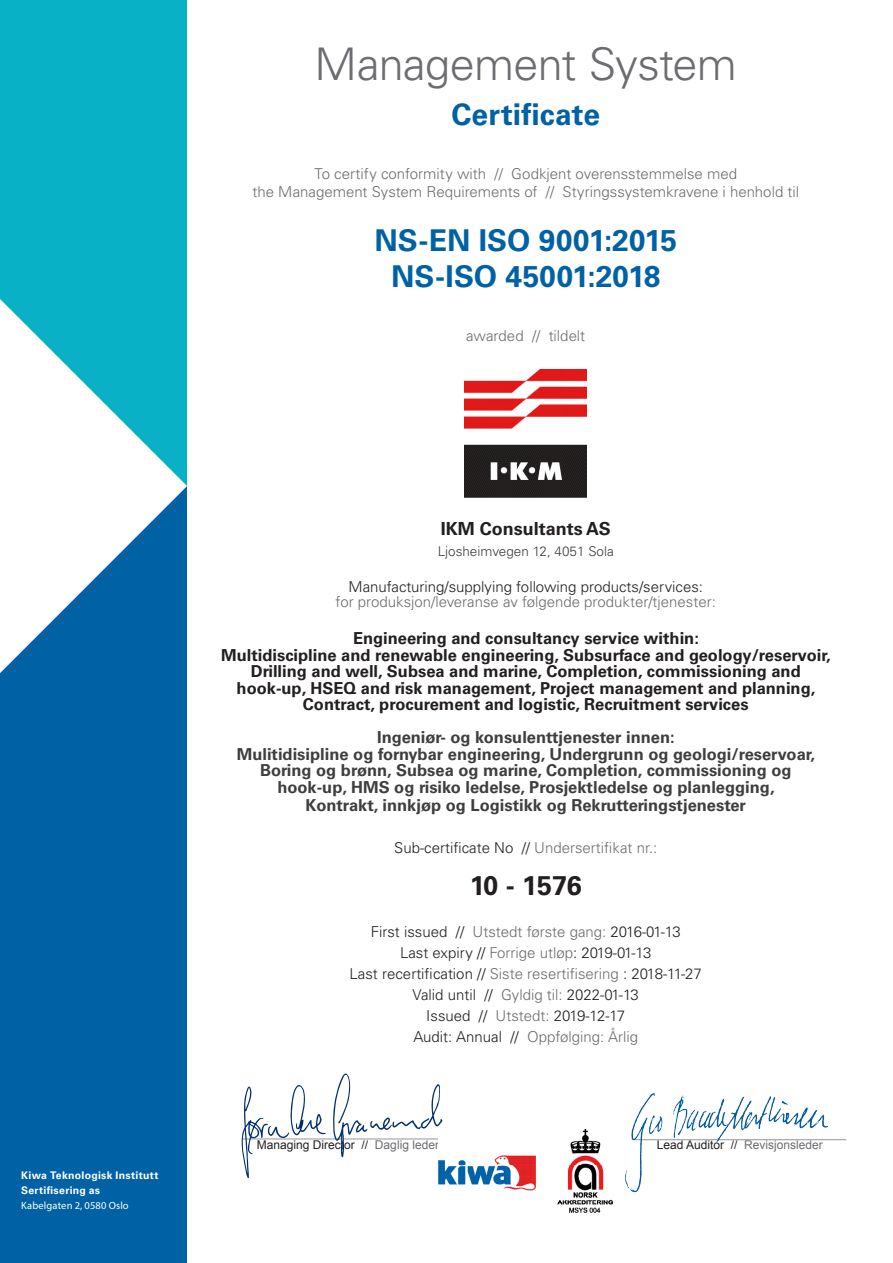
<style>
.page{position:relative;width:893px;height:1263px;background:#fff}
.page>*{position:absolute;margin:0;border:0;box-sizing:border-box;transform-origin:0 0}
.certificate_title{font:300 45px "Univers LT Std";letter-spacing:-.015em;color:#6c6d70}
.certificate{font:700 30px "Univers LT Std";color:#0062a5}
.t1{font:700 27px "Univers LT Std";letter-spacing:-.01em;color:#231f20}
.t2{font:700 18px "Univers LT Std";color:#231f20}
.t3{font:700 16.5px/16.5px "Univers LT Std";color:#231f20;text-align:center}
.t4{font:700 16.5px "Univers LT Std";color:#3e3e3f}
.t5{font:300 15px "Univers LT Std";color:#231f20}
.explanation_text{font:300 15px "Univers LT Std";color:#6c6d70}
.t6{font:300 13.5px "Univers LT Std";color:#3e3e3f}
.t7{font:12px "Arial";color:#231f20}
.t8{font:12px "Arial";color:#6c6d70}
.t9{font:700 10.5px/15px "Univers LT Std";letter-spacing:.025em;color:#fff}
.t10{font:10.5px "Myriad Pro";letter-spacing:.015em;color:#fff}
.s1{color:#6c6d70}
.s2{color:#231f20}
</style>
<div class="page">
<div style="left:0;top:486px;width:187px;height:777px;background:#0062a5"></div>
<div style="left:0;top:0;width:187px;height:486px;background:#09b1c7"></div>
<svg style="left:0;top:299px;width:187px;height:374px;fill:#fff"></svg>
<hr style="left:242px;top:1138px;width:212px;height:1px;background:#939598">
<hr style="left:634px;top:1139px;width:212px;height:1px;background:#939598">
<img style="left:438px;top:1130px;width:175px;height:83px">
<img style="left:465px;top:370px;width:122px;height:128px">
<svg style="left:333px;top:1073px;width:109px;height:84px"></svg>
<svg style="left:242px;top:1085px;width:84px;height:93px"></svg>
<img style="left:625px;top:1093px;width:203px;height:100px">
<p class="certificate_title" style="left:315px;top:37px;width:424px">Management System</p>
<p class="certificate" style="left:451px;top:97px;width:150px">Certificate</p>
<p class="explanation_text" style="left:314px;top:165px;width:424px">To certify conformity with // Godkjent overensstemmelse med</p>
<p class="explanation_text" style="left:252px;top:183px;width:548px">the Management System Requirements of // Styringssystemkravene i henhold til</p>
<p class="certificate" style="left:374px;top:223px;width:304px">NS-EN ISO 9001:2015</p>
<p class="certificate" style="left:391px;top:259px;width:271px">NS-ISO 45001:2018</p>
<p class="explanation_text" style="left:466px;top:327px;width:120px">awarded // tildelt</p>
<p class="t9" style="left:21px;top:1168px;width:139px">Kiwa Teknologisk Institutt<br>Sertifisering as</p>
<p class="t10" style="left:21px;top:1199px;width:109px">Kabelgaten 2, 0580 Oslo</p>
<p class="t2" style="left:441px;top:518px;width:172px">IKM Consultants AS</p>
<p class="t6" style="left:438px;top:543px;width:178px">Ljosheimvegen 12, 4051 Sola</p>
<p class="t5" style="left:349px;top:577px;width:356px">Manufacturing/supplying following products/services:</p>
<p class="explanation_text" style="left:336px;top:592px;width:382px">for produksjon/leveranse av følgende produkter/tjenester:</p>
<p class="t3" style="left:353px;top:630px;width:347px">Engineering and consultancy service within:</p>
<p class="t3" style="left:221px;top:647px;width:611px">Multidiscipline and renewable engineering, Subsurface and geology/reservoir,<br>Drilling and well, Subsea and marine, Completion, commissioning and</p>
<p class="t3" style="left:237px;top:680px;width:580px">hook-up, HSEQ and risk management, Project management and planning,</p>
<p class="t3" style="left:303px;top:696px;width:447px">Contract, procurement and logistic, Recruitment services</p>
<p class="t4" style="left:377px;top:728px;width:299px">Ingeniør- og konsulenttjenester innen:</p>
<p class="t4" style="left:237px;top:744px;width:580px">Mulitidisipline og fornybar engineering, Undergrunn og geologi/reservoar,</p>
<p class="t4" style="left:260px;top:761px;width:533px">Boring og brønn, Subsea og marine, Completion, commissioning og</p>
<p class="t4" style="left:277px;top:777px;width:499px">hook-up, HMS og risiko ledelse, Prosjektledelse og planlegging,</p>
<p class="t4" style="left:306px;top:795px;width:442px">Kontrakt, innkjøp og Logistikk og Rekrutteringstjenester</p>
<p class="t5" style="left:394px;top:838px;width:265px">Sub-certificate No // <span class="s1">Undersertifikat nr.:</span></p>
<p class="t1" style="left:470px;top:869px;width:113px">10 - 1576</p>
<p class="t5" style="left:371px;top:922px;width:311px">First issued // <span class="s1">Utstedt første gang:</span> 2016-01-13</p>
<p class="t5" style="left:400px;top:943px;width:253px">Last expiry // <span class="s1">Forrige utløp</span>: 2019-01-13</p>
<p class="t5" style="left:350px;top:964px;width:354px">Last recertification // <span class="s1">Siste resertifisering</span> : 2018-11-27</p>
<p class="t5" style="left:413px;top:985px;width:228px">Valid until // <span class="s1">Gyldig til:</span> 2022-01-13</p>
<p class="t5" style="left:426px;top:1006px;width:200px">Issued // <span class="s1">Utstedt:</span> 2019-12-17</p>
<p class="explanation_text" style="left:414px;top:1027px;width:226px"><span class="s2">Audit: Annual //</span> Oppfølging: Årlig</p>
<p class="t7" style="left:257px;top:1136px;width:184px">Managing Director // <span class="s1">Daglig leder</span></p>
<p class="t8" style="left:657px;top:1136px;width:168px"><span class="s2">Lead Auditor //</span> Revisjonsleder</p>
</div>
